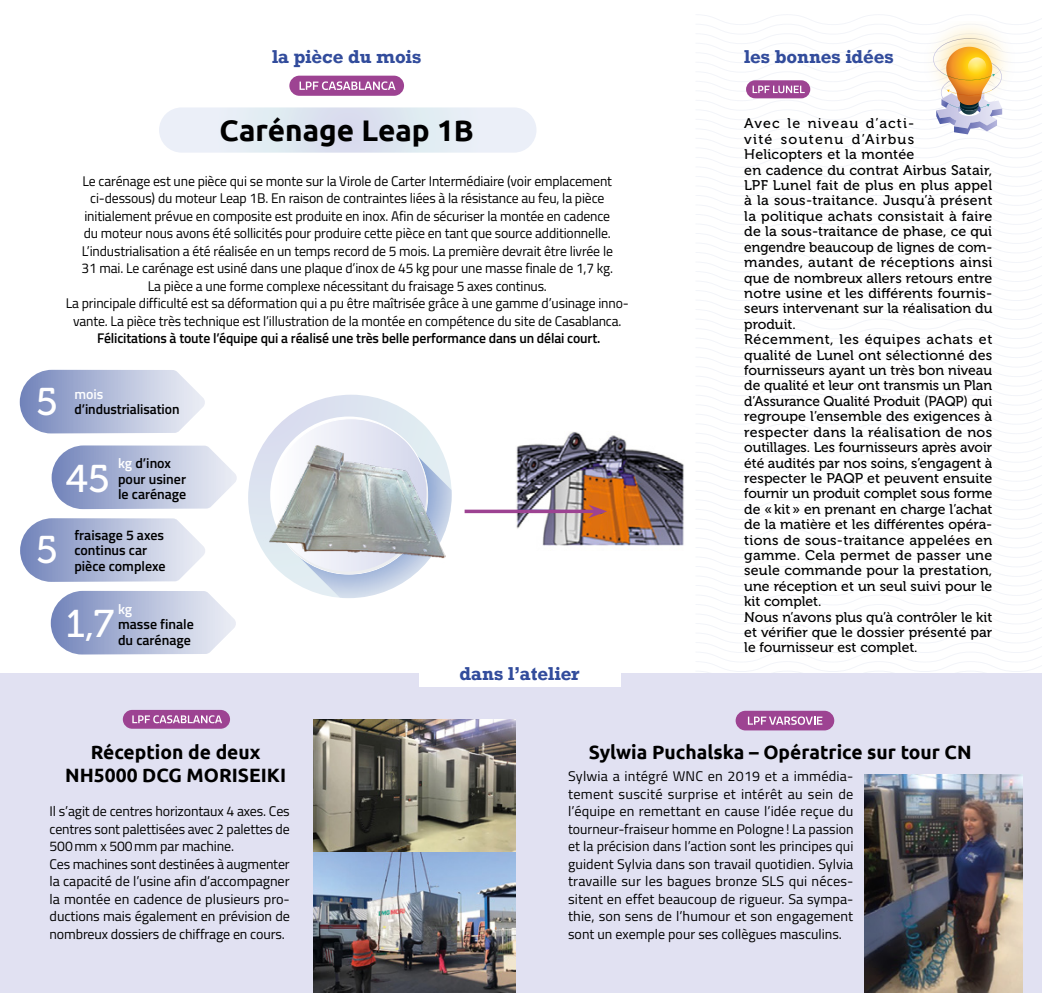
<style>
.page{position:relative;width:1042px;height:993px;background:#fff}
.page>*{position:absolute;margin:0;border:0;box-sizing:border-box;transform-origin:0 0}
.t1{font:38.5px "Museo 500";color:#fff}
.t2{font:700 29.75px "Ubuntu";color:#000}
.t3{font:700 19.25px/23.1px "Ubuntu";color:#000;text-align:center}
.t4{font:700 17.5px "Rockwell";color:#324c9c}
.t5{font:14px/17.5px "Titillium Web";letter-spacing:-.01em;color:#000;text-align:center}
.t6{font:14px/15.4px "Museo 500";letter-spacing:.005em;color:#000}
.t7{font:600 14px/15.4px "Titillium Web";letter-spacing:-.005em;color:#000}
.t8{font:600 14px "Titillium Web";color:#fff}
.s1{color:#fff}
</style>
<div class="page">
<div style="left:0;top:673px;width:1042px;height:319px;background:#e1e1f2"></div>
<svg style="left:248px;top:394px;width:168px;height:157px"></svg>
<svg style="left:272px;top:418px;width:180px;height:180px"></svg>
<svg style="left:20px;top:369px;width:185px;height:64px;background:#b9c2dd"></svg>
<svg style="left:52px;top:445px;width:185px;height:64px;background:#b9c2dd"></svg>
<svg style="left:20px;top:518px;width:185px;height:63px;background:#b9c1dc"></svg>
<svg style="left:51px;top:590px;width:185px;height:64px;background:#b9c2dd"></svg>
<div style="left:419px;top:663px;width:201px;height:23px;background:#fff"></div>
<img style="left:263px;top:439px;width:182px;height:140px">
<div style="left:123px;top:709px;width:107px;height:19px;background:#9d4392;border-radius:9px"></div>
<svg style="left:132px;top:715px;width:90px;height:8px"></svg>
<div style="left:735px;top:710px;width:99px;height:20px;background:#9d4392;border-radius:10px"></div>
<svg style="left:748px;top:716px;width:74px;height:8px"></svg>
<div style="left:289px;top:76px;width:115px;height:20px;background:#9d4392;border-radius:10px"></div>
<svg style="left:299px;top:81px;width:96px;height:9px"></svg>
<svg style="left:159px;top:107px;width:377px;height:46px;background:#e4eaf3"></svg>
<img style="left:864px;top:774px;width:158px;height:218px">
<img style="left:314px;top:850px;width:201px;height:142px">
<svg style="left:696px;top:14px;width:346px;height:659px"></svg>
<img style="left:314px;top:719px;width:201px;height:131px">
<img style="left:515px;top:431px;width:169px;height:115px">
<svg style="left:464px;top:509px;width:124px;height:4px"></svg>
<svg style="left:588px;top:504px;width:19px;height:14px"></svg>
<p class="t4" style="left:272px;top:51px;width:150px">la pièce du mois</p>
<p class="t4" style="left:744px;top:51px;width:151px">les bonnes idées</p>
<h2 class="t2" style="left:219px;top:113px;width:256px">Carénage Leap 1B</h2>
<p class="t5" style="left:66px;top:172px;width:564px">Le carénage est une pièce qui se monte sur la Virole de Carter Intermédiaire (voir emplacement ci-dessous) du moteur Leap 1B. En raison de contraintes liées à la résistance au feu, la pièce initialement prévue en composite est produite en inox. Afin de sécuriser la montée en cadence<br>du moteur nous avons été sollicités pour produire cette pièce en tant que source additionnelle.<br>L’industrialisation a été réalisée en un temps record de 5 mois. La première devrait être livrée le<br>31 mai. Le carénage est usiné dans une plaque d’inox de 45 kg pour une masse finale de 1,7 kg.<br>La pièce a une forme complexe nécessitant du fraisage 5 axes continus.<br>La principale difficulté est sa déformation qui a pu être maîtrisée grâce à une gamme d’usinage inno&shy;vante. La pièce très technique est l’illustration de la montée en compétence du site de Casablanca.</p>
<p class="t7" style="left:97px;top:330px;width:505px">Félicitations à toute l’équipe qui a réalisé une très belle performance dans un délai court.</p>
<h1 class="t1" style="left:36px;top:380px;width:24px">5</h1>
<p class="t8" style="left:74px;top:383px;width:31px">mois</p>
<p class="t7" style="left:74px;top:401px;width:107px">d’industrialisation</p>
<h1 class="t1" style="left:66px;top:457px;width:46px">45</h1>
<p class="t7" style="left:118px;top:455px;width:70px"><span class="s1">kg</span> d’inox pour usiner le carénage</p>
<h1 class="t1" style="left:36px;top:528px;width:24px">5</h1>
<p class="t7" style="left:74px;top:526px;width:93px">fraisage 5 axes continus car pièce complexe</p>
<p class="t8" style="left:118px;top:597px;width:16px">kg</p>
<p class="t7" style="left:118px;top:616px;width:77px">masse finale du carénage</p>
<h1 class="t1" style="left:66px;top:602px;width:50px">1,7</h1>
<p class="t4" style="left:459px;top:668px;width:122px">dans l’atelier</p>
<p class="t6" style="left:744px;top:116px;width:250px">Avec le niveau d’acti-<br>vité soutenu d’Airbus Helicopters et la montée<br>en cadence du contrat Airbus Satair, LPF Lunel fait de plus en plus appel à la sous-traitance. Jusqu’à présent la politique achats consistait à faire de la sous-traitance de phase, ce qui engendre beaucoup de lignes de com&shy;mandes, autant de réceptions ainsi que de nombreux allers retours entre notre usine et les différents fournis&shy;seurs intervenant sur la réalisation du produit.<br>Récemment, les équipes achats et qualité de Lunel ont sélectionné des fournisseurs ayant un très bon niveau de qualité et leur ont transmis un Plan d’Assurance Qualité Produit (PAQP) qui regroupe l’ensemble des exigences à respecter dans la réalisation de nos outillages. Les fournisseurs après avoir été audités par nos soins, s’engagent à respecter le PAQP et peuvent ensuite fournir un produit complet sous forme de «kit» en prenant en charge l’achat de la matière et les différentes opéra&shy;tions de sous-traitance appelées en gamme. Cela permet de passer une seule commande pour la prestation, une réception et un seul suivi pour le kit complet.<br>Nous n’avons plus qu’à contrôler le kit et vérifier que le dossier présenté par le fournisseur est complet.</p>
<h3 class="t3" style="left:65px;top:740px;width:222px">Réception de deux<br>NH5000 DCG MORISEIKI</h3>
<h3 class="t3" style="left:589px;top:740px;width:384px">Sylwia Puchalska – Opératrice sur tour CN</h3>
<p class="t5" style="left:568px;top:767px;width:287px;text-align:justify">Sylwia a intégré WNC en 2019 et a immédia&shy;tement suscité surprise et intérêt au sein de l’équipe en remettant en cause l’idée reçue du tourneur-fraiseur homme en Pologne! La passion et la précision dans l’action sont les principes qui guident Sylvia dans son travail quotidien. Sylvia travaille sur les bagues bronze SLS qui néces&shy;sitent en effet beaucoup de rigueur. Sa sympa&shy;thie, son sens de l’humour et son engagement sont un exemple pour ses collègues masculins.</p>
<p class="t5" style="left:50px;top:802px;width:242px;text-align:left">Il s’agit de centres horizontaux 4 axes. Ces centres sont palettisées avec 2 palettes de 500mm x 500mm par machine.<br>Ces machines sont destinées à augmenter la capacité de l’usine afin d’accompagner la montée en cadence de plusieurs pro&shy;ductions mais également en prévision de nombreux dossiers de chiffrage en cours.</p>
</div>
